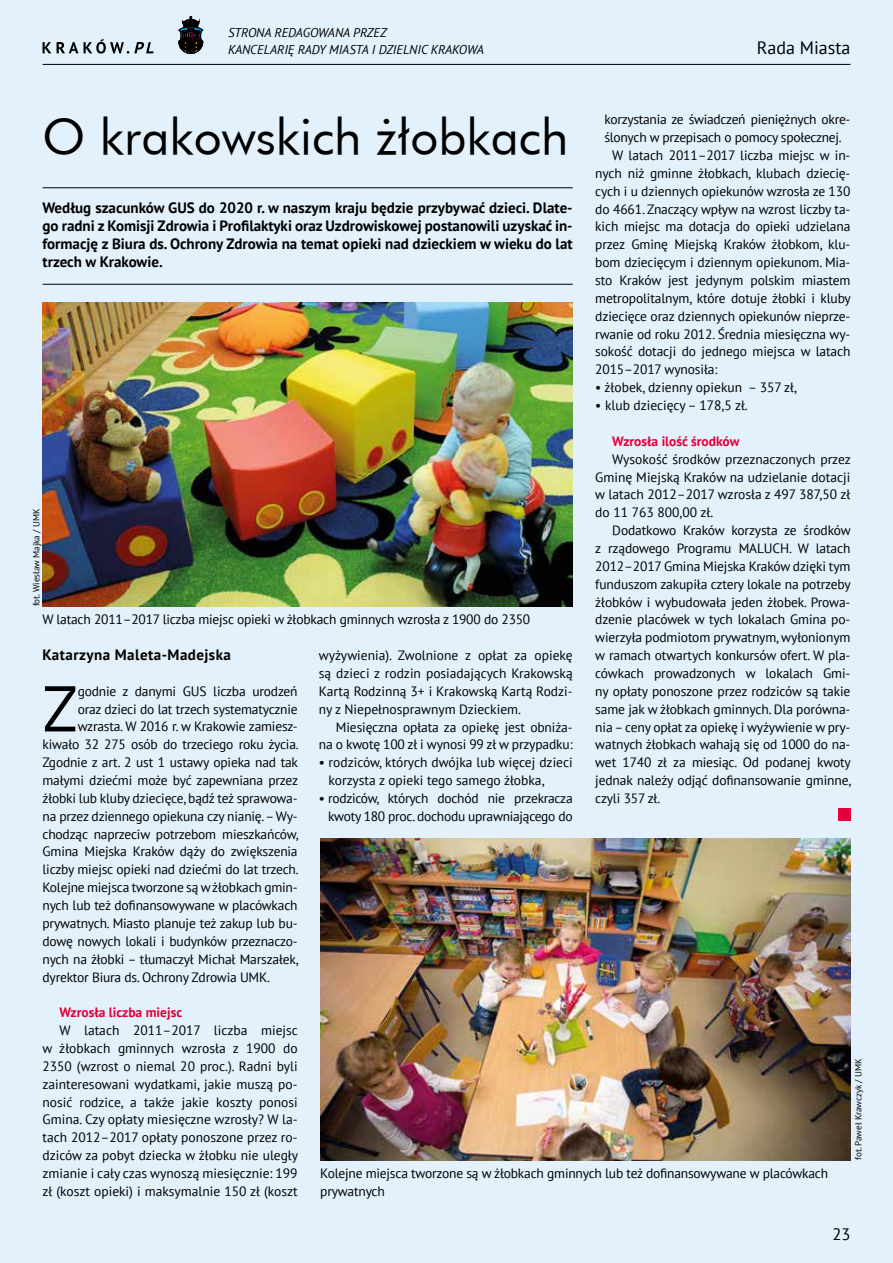
<style>
.page{position:relative;width:893px;height:1263px;background:#e2f1fc}
.page>*{position:absolute;margin:0;border:0;box-sizing:border-box;transform-origin:0 0}
.t1{font:64.5px "PT Sans";color:#000}
.t2{font:48px "Futura PL";color:#000}
.t3{font:18px "PT Sans";color:#000}
.t4{font:16.5px "PT Sans";color:#000}
.t5{font:700 15px/17.9px "PT Sans";color:#000;text-align:justify}
.t6{font:700 15px "PT Sans";letter-spacing:.03em;color:#000}
.t7{font:13.5px/17.9px "PT Sans";letter-spacing:-.015em;color:#000;text-align:justify}
.t8{font:700 13.5px "PT Sans";color:#e4003a}
.t9{font:italic 12.75px/16.4px "PT Sans";color:#000}
.t10{font:9px "PT Sans";color:#000}
</style>
<div class="page">
<hr style="left:43px;top:64px;width:807px;height:1px;background:#000">
<svg style="left:178px;top:16px;width:26px;height:38px"></svg>
<svg style="left:43px;top:39px;width:111px;height:15px"></svg>
<div style="left:838px;top:808px;width:12px;height:13px;background:#e4003a"></div>
<hr style="left:43px;top:187px;width:530px;height:1px;background:#000">
<hr style="left:43px;top:284px;width:530px;height:1px;background:#000">
<img style="left:43px;top:303px;width:530px;height:303px">
<img style="left:320px;top:838px;width:530px;height:322px">
<p class="t9" style="left:228px;top:24px;width:257px">STRONA REDAGOWANA PRZEZ<br>KANCELARIĘ RADY MIASTA I DZIELNIC KRAKOWA</p>
<h3 class="t3" style="left:757px;top:36px;width:95px">Rada Miasta</h3>
<p class="t7" style="left:604px;top:110px;width:247px">korzystania ze świadczeń pieniężnych okre-</p>
<p class="t7" style="left:604px;top:128px;width:239px">ślonych w przepisach o pomocy społecznej.</p>
<p class="t7" style="left:612px;top:146px;width:240px">W latach 2011–2017 liczba miejsc w in-</p>
<p class="t7" style="left:595px;top:164px;width:257px">nych niż gminne żłobkach, klubach dziecię-</p>
<p class="t7" style="left:595px;top:182px;width:257px">cych i u dziennych opiekunów wzrosła ze 130</p>
<p class="t7" style="left:595px;top:200px;width:257px">do 4661. Znaczący wpływ na wzrost liczby ta-</p>
<p class="t7" style="left:595px;top:217px;width:257px">kich miejsc ma dotacja do opieki udzielana</p>
<p class="t7" style="left:595px;top:235px;width:257px">przez Gminę Miejską Kraków żłobkom, klu-</p>
<p class="t7" style="left:595px;top:253px;width:257px">bom dziecięcym i dziennym opiekunom. Mia-</p>
<p class="t7" style="left:595px;top:271px;width:257px">sto Kraków jest jedynym polskim miastem</p>
<p class="t7" style="left:595px;top:289px;width:257px">metropolitalnym, które dotuje żłobki i kluby</p>
<p class="t7" style="left:595px;top:307px;width:257px">dziecięce oraz dziennych opiekunów nieprze-</p>
<p class="t7" style="left:595px;top:325px;width:257px">rwanie od roku 2012. Średnia miesięczna wy-</p>
<p class="t7" style="left:595px;top:342px;width:257px">sokość dotacji do jednego miejsca w latach</p>
<p class="t7" style="left:595px;top:360px;width:124px">2015–2017 wynosiła:</p>
<p class="t7" style="left:595px;top:378px;width:203px">• żłobek, dzienny opiekun – 357 zł,</p>
<p class="t7" style="left:595px;top:396px;width:154px">• klub dziecięcy – 178,5 zł.</p>
<p class="t8" style="left:612px;top:432px;width:129px">Wzrosła ilość środków</p>
<p class="t7" style="left:595px;top:450px;width:257px;text-indent:17px">Wysokość środków przeznaczonych przez Gminę Miejską Kraków na udzielanie dotacji w latach 2012–2017 wzrosła z 497 387,50 zł do 11 763 800,00 zł.</p>
<p class="t7" style="left:595px;top:521px;width:258px;text-indent:17px">Dodatkowo Kraków korzysta ze środków z rządowego Programu MALUCH. W latach 2012–2017 Gmina Miejska Kraków dzięki tym funduszom zakupiła cztery lokale na potrzeby żłobków i wybudowała jeden żłobek. Prowa&shy;dzenie placówek w tych lokalach Gmina po&shy;wierzyła podmiotom prywatnym, wyłonionym w ramach otwartych konkursów ofert. W pla&shy;cówkach prowadzonych w lokalach Gmi&shy;ny opłaty ponoszone przez rodziców są takie same jak w żłobkach gminnych. Dla porówna&shy;nia – ceny opłat za opiekę i wyżywienie w pry&shy;watnych żłobkach wahają się od 1000 do na&shy;wet 1740 zł za miesiąc. Od podanej kwoty jednak należy odjąć dofinansowanie gminne, czyli 357 zł.</p>
<h2 class="t2" style="left:43px;top:106px;width:527px">O krakowskich żłobkach</h2>
<p class="t5" style="left:43px;top:199px;width:532px">Według szacunków GUS do 2020 r. w naszym kraju będzie przybywać dzieci. Dlate&shy;go radni z Komisji Zdrowia i Profilaktyki oraz Uzdrowiskowej postanowili uzyskać in&shy;formację z Biura ds. Ochrony Zdrowia na temat opieki nad dzieckiem w wieku do lat trzech w Krakowie.</p>
<p class="t10" style="left:30px;top:606px;width:99px;rotate:-90deg">fot. Wiesław Majka / UMK</p>
<p class="t7" style="left:43px;top:610px;width:489px">W latach 2011–2017 liczba miejsc opieki w żłobkach gminnych wzrosła z 1900 do 2350</p>
<p class="t6" style="left:43px;top:645px;width:190px">Katarzyna Maleta-Madejska</p>
<h1 class="t1" style="left:43px;top:667px;width:37px">Z</h1>
<p class="t7" style="left:78px;top:682px;width:221px">godnie z danymi GUS liczba urodzeń</p>
<p class="t7" style="left:319px;top:646px;width:255px">wyżywienia). Zwolnione z opłat za opiekę są dzieci z rodzin posiadających Krakowską Kartą Rodzinną 3+ i Krakowską Kartą Rodzi&shy;ny z Niepełnosprawnym Dzieckiem.</p>
<p class="t7" style="left:319px;top:717px;width:255px;text-align:right">Miesięczna opłata za opiekę jest obniża&shy;na o kwotę 100 zł i wynosi 99 zł w przypadku:</p>
<p class="t7" style="left:329px;top:753px;width:246px;text-indent:-10px">• rodziców, których dwójka lub więcej dzieci korzysta z opieki tego samego żłobka,</p>
<p class="t7" style="left:319px;top:789px;width:255px;text-align:right">• rodziców, których dochód nie przekracza kwoty 180 proc. dochodu uprawniającego do</p>
<p class="t7" style="left:78px;top:700px;width:221px">oraz dzieci do lat trzech systematycznie</p>
<p class="t7" style="left:78px;top:717px;width:221px">wzrasta. W 2016 r. w Krakowie zamiesz-</p>
<p class="t7" style="left:43px;top:735px;width:258px">kiwało 32 275 osób do trzeciego roku życia.</p>
<p class="t7" style="left:43px;top:753px;width:257px">Zgodnie z art. 2 ust 1 ustawy opieka nad tak</p>
<p class="t7" style="left:43px;top:771px;width:257px">małymi dziećmi może być zapewniana przez</p>
<p class="t7" style="left:43px;top:789px;width:257px">żłobki lub kluby dziecięce, bądź też sprawowa-</p>
<p class="t7" style="left:43px;top:807px;width:257px">na przez dziennego opiekuna czy nianię. – Wy-</p>
<p class="t7" style="left:43px;top:825px;width:258px">chodząc naprzeciw potrzebom mieszkańców,</p>
<p class="t7" style="left:43px;top:842px;width:257px">Gmina Miejska Kraków dąży do zwiększenia</p>
<p class="t7" style="left:43px;top:860px;width:258px">liczby miejsc opieki nad dziećmi do lat trzech.</p>
<p class="t7" style="left:43px;top:878px;width:257px">Kolejne miejsca tworzone są w żłobkach gmin-</p>
<p class="t7" style="left:43px;top:896px;width:257px">nych lub też dofinansowywane w placówkach</p>
<p class="t7" style="left:43px;top:914px;width:257px">prywatnych. Miasto planuje też zakup lub bu-</p>
<p class="t7" style="left:43px;top:932px;width:257px">dowę nowych lokali i budynków przeznaczo-</p>
<p class="t7" style="left:43px;top:950px;width:258px">nych na żłobki – tłumaczył Michał Marszałek,</p>
<p class="t7" style="left:43px;top:967px;width:229px">dyrektor Biura ds. Ochrony Zdrowia UMK.</p>
<p class="t8" style="left:60px;top:1003px;width:124px">Wzrosła liczba miejsc</p>
<p class="t7" style="left:43px;top:1021px;width:257px;text-indent:17px">W latach 2011–2017 liczba miejsc w żłobkach gminnych wzrosła z 1900 do 2350 (wzrost o niemal 20 proc.). Radni byli zainteresowani wydatkami, jakie muszą po&shy;nosić rodzice, a także jakie koszty ponosi Gmina. Czy opłaty miesięczne wzrosły? W la&shy;tach 2012–2017 opłaty ponoszone przez ro&shy;dziców za pobyt dziecka w żłobku nie uległy zmianie i cały czas wynoszą miesięcznie: 199 zł (koszt opieki) i maksymalnie 150 zł (koszt</p>
<p class="t10" style="left:853px;top:1160px;width:103px;rotate:-90deg">fot. Paweł Krawczyk / UMK</p>
<p class="t7" style="left:320px;top:1164px;width:509px">Kolejne miejsca tworzone są w żłobkach gminnych lub też dofinansowywane w placówkach prywatnych</p>
<p class="t4" style="left:832px;top:1223px;width:19px">23</p>
</div>
